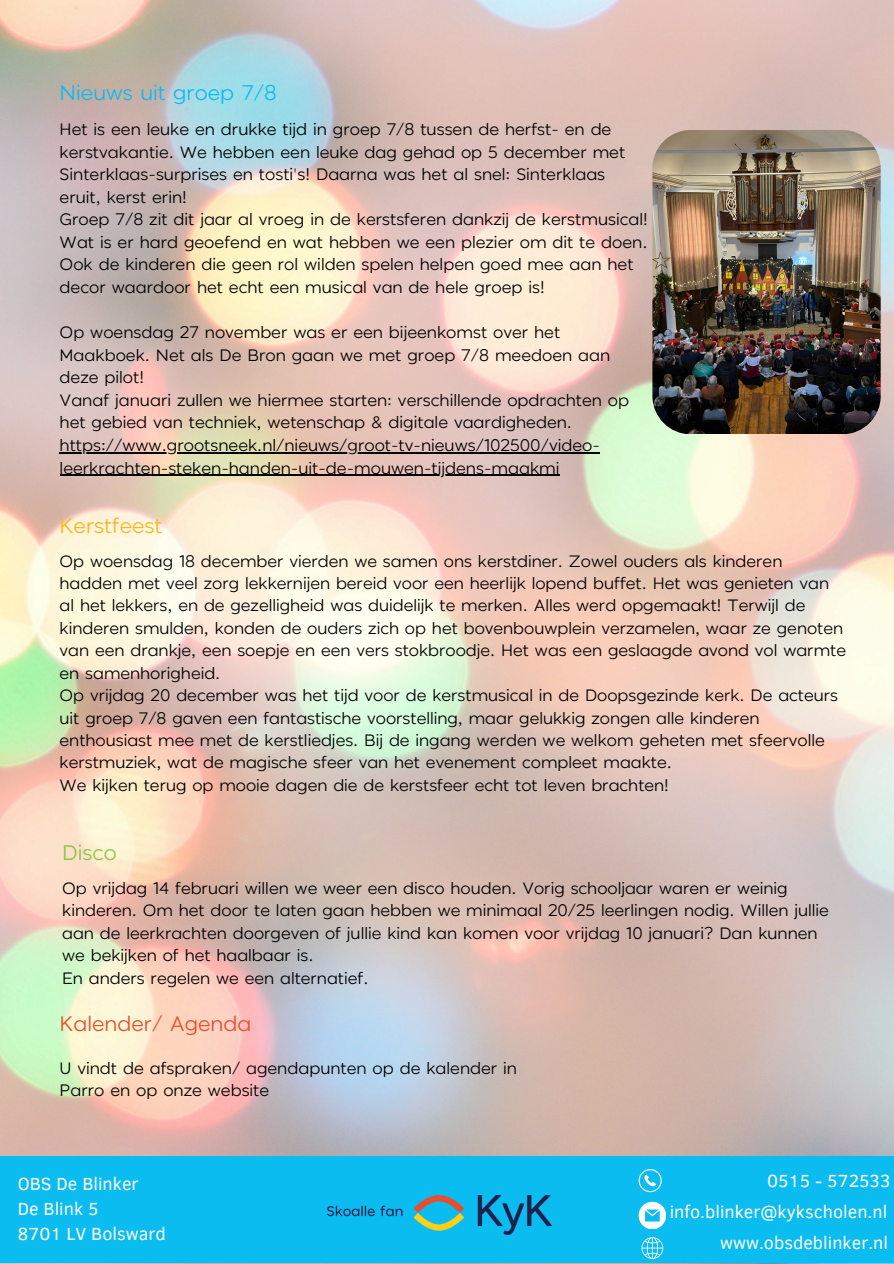
<style>
.page{position:relative;width:894px;height:1264px;background:#fff}
.page>*{position:absolute;margin:0;border:0;box-sizing:border-box;transform-origin:0 0}
.t1{font:21px "JT Marnie";color:#0bbcf1}
.t2{font:21px "JT Marnie";color:#e94d2d}
.t3{font:21px "JT Marnie";color:#fbb51c}
.t4{font:21px "JT Marnie";color:#8ac642}
.t5{font:18px "Clear Sans";color:#fff}
.t6{font:16.5px/22.4px "JT Marnie";color:#000}
</style>
<div class="page">
<img style="left:0;top:0;width:893px;height:1263px">
<div style="left:0;top:1155px;width:893px;height:107px;background:#0bbcf1"></div>
<img style="left:327px;top:1195px;width:224px;height:39px">
<svg style="left:638px;top:1169px;width:23px;height:23px"></svg>
<svg style="left:638px;top:1201px;width:27px;height:27px"></svg>
<svg style="left:641px;top:1237px;width:22px;height:22px"></svg>
<hr style="left:60px;top:452px;width:539px;height:1px;background:#000">
<hr style="left:60px;top:474px;width:499px;height:2px;background:#000">
<img style="left:652px;top:130px;width:228px;height:304px;border-radius:38px">
<p class="t1" style="left:60px;top:84px;width:219px">Nieuws uit groep 7/8</p>
<p class="t6" style="left:60px;top:119px;width:567px">Het is een leuke en drukke tijd in groep 7/8 tussen de herfst- en de kerstvakantie. We hebben een leuke dag gehad op 5 december met<br>Sinterklaas-surprises en tosti's! Daarna was het al snel: Sinterklaas</p>
<p class="t6" style="left:60px;top:186px;width:129px">eruit, kerst erin!</p>
<h1 class="t6" style="left:60px;top:209px;width:589px">Groep 7/8 zit dit jaar al vroeg in de kerstsferen dankzij de kerstmusical!<br>Wat is er hard geoefend en wat hebben we een plezier om dit te doen.<br>Ook de kinderen die geen rol wilden spelen helpen goed mee aan het decor waardoor het echt een musical van de hele groep is!</h1>
<p class="t6" style="left:60px;top:322px;width:502px">Op woensdag 27 november was er een bijeenkomst over het</p>
<p class="t6" style="left:60px;top:344px;width:552px">Maakboek. Net als De Bron gaan we met groep 7/8 meedoen aan</p>
<p class="t6" style="left:60px;top:367px;width:86px">deze pilot!</p>
<h1 class="t6" style="left:60px;top:389px;width:571px">Vanaf januari zullen we hiermee starten: verschillende opdrachten op</h1>
<p class="t6" style="left:60px;top:412px;width:514px">het gebied van techniek, wetenschap &amp; digitale vaardigheden.</p>
<p class="t6" style="left:60px;top:435px;width:541px">https://www.grootsneek.nl/nieuws/groot-tv-nieuws/102500/video-</p>
<p class="t6" style="left:60px;top:457px;width:501px">leerkrachten-steken-handen-uit-de-mouwen-tijdens-maakmi</p>
<p class="t3" style="left:60px;top:516px;width:104px">Kerstfeest</p>
<p class="t6" style="left:60px;top:550px;width:787px">Op woensdag 18 december vierden we samen ons kerstdiner. Zowel ouders als kinderen hadden met veel zorg lekkernijen bereid voor een heerlijk lopend buffet. Het was genieten van al het lekkers, en de gezelligheid was duidelijk te merken. Alles werd opgemaakt! Terwijl de kinderen smulden, konden de ouders zich op het bovenbouwplein verzamelen, waar ze genoten van een drankje, een soepje en een vers stokbroodje. Het was een geslaagde avond vol warmte en samenhorigheid.</p>
<p class="t6" style="left:60px;top:685px;width:779px">Op vrijdag 20 december was het tijd voor de kerstmusical in de Doopsgezinde kerk. De acteurs uit groep 7/8 gaven een fantastische voorstelling, maar gelukkig zongen alle kinderen enthousiast mee met de kerstliedjes. Bij de ingang werden we welkom geheten met sfeervolle kerstmuziek, wat de magische sfeer van het evenement compleet maakte.</p>
<p class="t6" style="left:60px;top:774px;width:610px">We kijken terug op mooie dagen die de kerstsfeer echt tot leven brachten!</p>
<p class="t4" style="left:62px;top:842px;width:56px">Disco</p>
<p class="t6" style="left:62px;top:877px;width:768px">Op vrijdag 14 februari willen we weer een disco houden. Vorig schooljaar waren er weinig kinderen. Om het door te laten gaan hebben we minimaal 20/25 leerlingen nodig. Willen jullie</p>
<p class="t6" style="left:62px;top:922px;width:756px">aan de leerkrachten doorgeven of jullie kind kan komen voor vrijdag 10 januari? Dan kunnen we bekijken of het haalbaar is.</p>
<h1 class="t6" style="left:62px;top:967px;width:307px">En anders regelen we een alternatief.</h1>
<p class="t2" style="left:60px;top:1013px;width:193px">Kalender/ Agenda</p>
<p class="t6" style="left:60px;top:1057px;width:459px">U vindt de afspraken/ agendapunten op de kalender in</p>
<p class="t6" style="left:60px;top:1080px;width:211px">Parro en op onze website</p>
<h1 class="t5" style="left:18px;top:1170px;width:122px">OBS De Blinker</h1>
<p class="t5" style="left:18px;top:1195px;width:82px">De Blink 5</p>
<p class="t5" style="left:18px;top:1220px;width:150px">8701 LV Bolsward</p>
<p class="t5" style="left:766px;top:1167px;width:125px">0515 - 572533</p>
<p class="t5" style="left:669px;top:1198px;width:219px">info.blinker@kykscholen.nl</p>
<p class="t5" style="left:720px;top:1229px;width:169px">www.obsdeblinker.nl</p>
</div>
